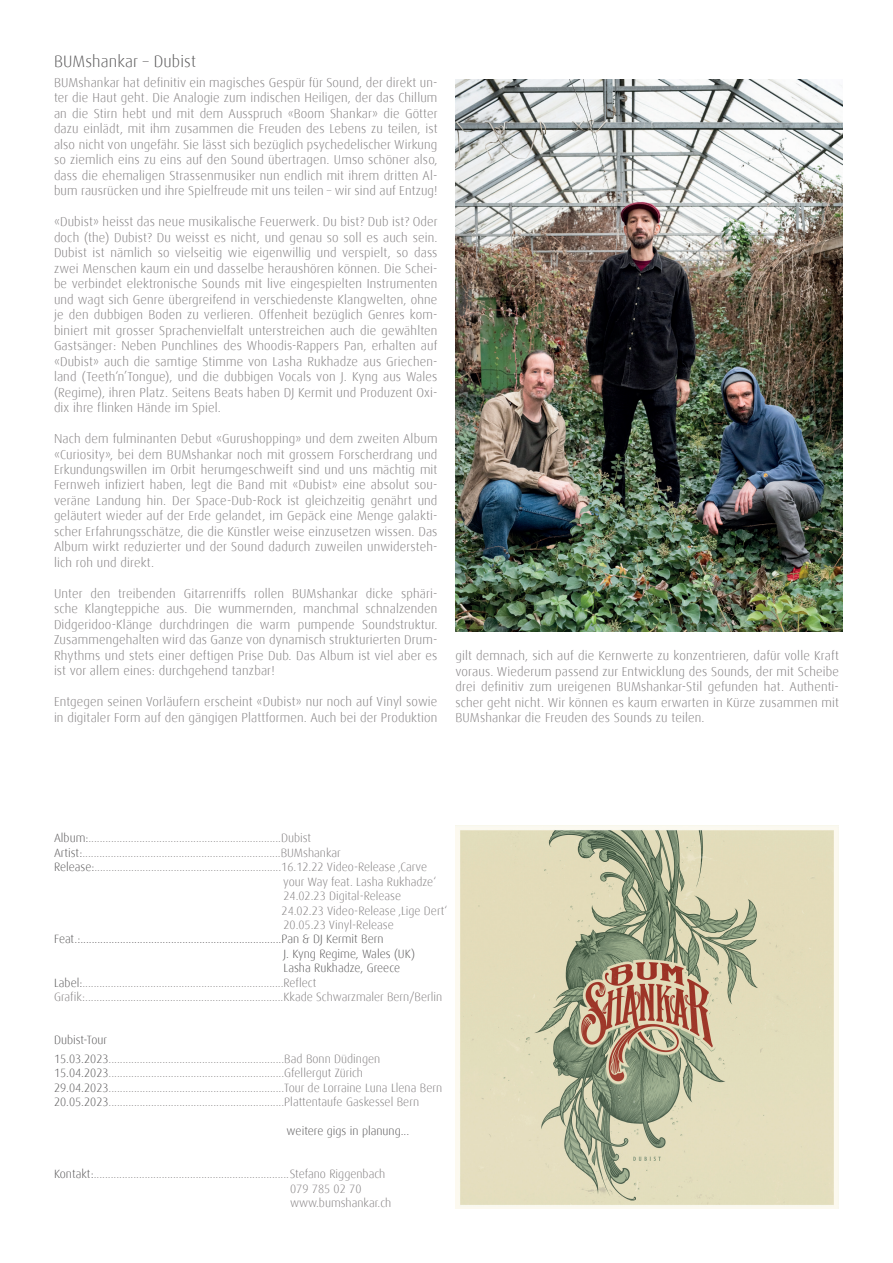
<style>
.page{position:relative;width:893px;height:1263px;background:#fff}
.page>*{position:absolute;margin:0;border:0;box-sizing:border-box;transform-origin:0 0}
.t1{font:300 16.5px "Dax";letter-spacing:.01em;color:#5a595a}
.t2{font:300 12.9px/15.5px "Dax";letter-spacing:.01em;color:#827f80;text-align:justify}
.t3{font:300 12px/14.4px "Dax";color:#827f80}
.t4{font:300 12px "Dax";color:#5a595a}
.s1{color:#5a595a}
</style>
<div class="page">
<img style="left:455px;top:826px;width:384px;height:383px">
<img style="left:455px;top:79px;width:387px;height:552px">
<p class="t1" style="left:54px;top:52px;width:143px">BUMshankar – Dubist</p>
<p class="t2" style="left:54px;top:75px;width:385px">BUMshankar hat definitiv ein magisches Gespür für Sound, der direkt un&shy;ter die Haut geht. Die Analogie zum indischen Heiligen, der das Chillum an die Stirn hebt und mit dem Ausspruch «Boom Shankar» die Götter dazu einlädt, mit ihm zusammen die Freuden des Lebens zu teilen, ist also nicht von ungefähr. Sie lässt sich bezüglich psychedelischer Wirkung so ziemlich eins zu eins auf den Sound übertragen. Umso schöner also, dass die ehemaligen Strassenmusiker nun endlich mit ihrem dritten Al&shy;bum rausrücken und ihre Spielfreude mit uns teilen – wir sind auf Entzug!</p>
<p class="t2" style="left:54px;top:214px;width:385px">«Dubist» heisst das neue musikalische Feuerwerk. Du bist? Dub ist? Oder doch (the) Dubist? Du weisst es nicht, und genau so soll es auch sein.<br>Dubist ist nämlich so vielseitig wie eigenwillig und verspielt, so dass zwei Menschen kaum ein und dasselbe heraushören können. Die Schei&shy;be verbindet elektronische Sounds mit live eingespielten Instrumenten und wagt sich Genre übergreifend in verschiedenste Klangwelten, ohne je den dubbigen Boden zu verlieren. Offenheit bezüglich Genres kom&shy;biniert mit grosser Sprachenvielfalt unterstreichen auch die gewählten Gastsänger: Neben Punchlines des Whoodis-Rappers Pan, erhalten auf «Dubist» auch die samtige Stimme von Lasha Rukhadze aus Griechen&shy;land (Teeth‘n’Tongue), und die dubbigen Vocals von J. Kyng aus Wales (Regime), ihren Platz. Seitens Beats haben DJ Kermit und Produzent Oxi&shy;dix ihre flinken Hände im Spiel.</p>
<p class="t2" style="left:54px;top:431px;width:385px">Nach dem fulminanten Debut «Gurushopping» und dem zweiten Album «Curiosity», bei dem BUMshankar noch mit grossem Forscherdrang und Erkundungswillen im Orbit herumgeschweift sind und uns mächtig mit Fernweh infiziert haben, legt die Band mit «Dubist» eine absolut sou&shy;veräne Landung hin. Der Space-Dub-Rock ist gleichzeitig genährt und geläutert wieder auf der Erde gelandet, im Gepäck eine Menge galakti&shy;scher Erfahrungsschätze, die die Künstler weise einzusetzen wissen. Das Album wirkt reduzierter und der Sound dadurch zuweilen unwidersteh&shy;lich roh und direkt.</p>
<p class="t2" style="left:54px;top:586px;width:385px">Unter den treibenden Gitarrenriffs rollen BUMshankar dicke sphäri&shy;sche Klangteppiche aus. Die wummernden, manchmal schnalzenden Didgeridoo-Klänge durchdringen die warm pumpende Soundstruktur.<br>Zusammengehalten wird das Ganze von dynamisch strukturierten Drum-Rhythms und stets einer deftigen Prise Dub. Das Album ist viel aber es ist vor allem eines: durchgehend tanzbar!</p>
<p class="t2" style="left:54px;top:694px;width:385px">Entgegen seinen Vorläufern erscheint «Dubist» nur noch auf Vinyl sowie in digitaler Form auf den gängigen Plattformen. Auch bei der Produktion</p>
<p class="t2" style="left:455px;top:648px;width:385px">gilt demnach, sich auf die Kernwerte zu konzentrieren, dafür volle Kraft voraus. Wiederum passend zur Entwicklung des Sounds, der mit Scheibe drei definitiv zum ureigenen BUMshankar-Stil gefunden hat. Authenti&shy;scher geht nicht. Wir können es kaum erwarten in Kürze zusammen mit BUMshankar die Freuden des Sounds zu teilen.</p>
<p class="t3" style="left:54px;top:831px;width:259px"><span class="s1">Album:</span>....................................................................Dubist</p>
<p class="t3" style="left:54px;top:846px;width:288px"><span class="s1">Artist:</span>......................................................................BUMshankar</p>
<p class="t3" style="left:54px;top:860px;width:375px"><span class="s1">Release:</span>..................................................................16.12.22 Video-Release ‚Carve</p>
<p class="t3" style="left:283px;top:874px;width:154px">your Way feat. Lasha Rukhadze‘</p>
<p class="t3" style="left:283px;top:889px;width:119px">24.02.23 Digital-Release</p>
<p class="t3" style="left:282px;top:903px;width:167px">24.02.23 Video-Release ‚Lige Dert‘</p>
<p class="t3" style="left:283px;top:918px;width:112px">20.05.23 Vinyl-Release</p>
<p class="t4" style="left:54px;top:932px;width:331px">Feat.:.......................................................................Pan &amp; DJ Kermit Bern</p>
<p class="t4" style="left:283px;top:947px;width:133px">J. Kyng Regime, Wales (UK)</p>
<p class="t4" style="left:283px;top:961px;width:118px">Lasha Rukhadze, Greece</p>
<p class="t3" style="left:54px;top:975px;width:264px"><span class="s1">Label:</span>.......................................................................Reflect</p>
<p class="t3" style="left:54px;top:990px;width:390px">Grafik:......................................................................Kkade Schwarzmaler Bern/Berlin</p>
<p class="t3" style="left:54px;top:1030px;width:328px;line-height:18.9px"><span class="s1">Dubist-Tour<br>15.03.2023</span>..............................................................Bad Bonn Düdingen</p>
<p class="t3" style="left:54px;top:1066px;width:390px"><span class="s1">15.04.2023</span>..............................................................Gfellergut Zürich<br><span class="s1">29.04.2023</span>..............................................................Tour de Lorraine Luna Llena Bern<br><span class="s1">20.05.2023</span>..............................................................Plattentaufe Gaskessel Bern</p>
<p class="t4" style="left:287px;top:1124px;width:124px">weitere gigs in planung...</p>
<p class="t3" style="left:290px;top:1167px;width:103px;text-indent:-236px"><span class="s1">Kontakt:</span>.....................................................................Stefano Riggenbach<br>079 785 02 70 www.bumshankar.ch</p>
</div>
